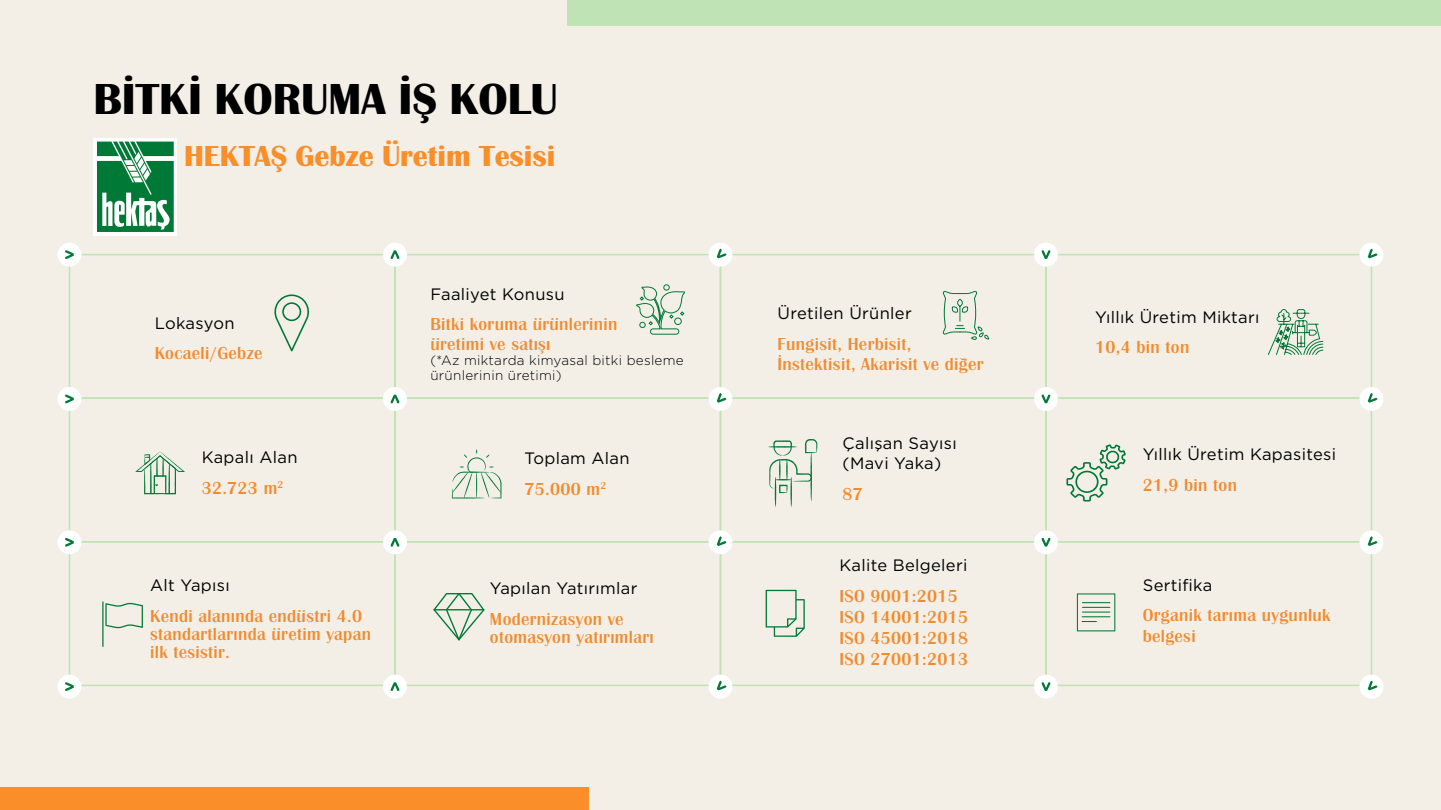
<style>
.page{position:relative;width:1441px;height:810px;background:#fff}
.page>*{position:absolute;margin:0;border:0;box-sizing:border-box;transform-origin:0 0}
.t1{font:700 45px "Britannic";color:#000}
.t2{font:700 30px "Britannic";color:#fa8e29}
.t3{font:500 18px/21px "Britannic";letter-spacing:.02em;color:#f28b2d}
.t4{font:16.5px/19.5px "Gotham";letter-spacing:.02em;color:#000}
.t5{font:300 13.5px/15px "Gotham";letter-spacing:.02em;color:#000}
</style>
<div class="page">
<div style="left:0;top:0;width:1440px;height:810px;background:#f3efe7"></div>
<div style="left:94px;top:138px;width:83px;height:97px;background:#fff"></div>
<svg style="left:97px;top:142px;width:77px;height:90px"></svg>
<svg style="left:1268px;top:309px;width:54px;height:46px"></svg>
<div style="left:394px;top:254px;width:327px;height:145px;border:2px solid #bfe3b4"></div>
<div style="left:394px;top:397px;width:327px;height:146px;border:2px solid #bfe3b4"></div>
<div style="left:394px;top:541px;width:327px;height:145px;border:2px solid #bfe3b4"></div>
<div style="left:1045px;top:254px;width:326px;height:145px;border:2px solid #bfe3b4"></div>
<div style="left:1045px;top:397px;width:326px;height:146px;border:2px solid #bfe3b4"></div>
<div style="left:1045px;top:541px;width:326px;height:145px;border:2px solid #bfe3b4"></div>
<div style="left:69px;top:254px;width:326px;height:145px;border:2px solid #bfe3b4"></div>
<div style="left:69px;top:397px;width:326px;height:146px;border:2px solid #bfe3b4"></div>
<div style="left:69px;top:541px;width:326px;height:145px;border:2px solid #bfe3b4"></div>
<div style="left:719px;top:254px;width:327px;height:145px;border:2px solid #bfe3b4"></div>
<div style="left:719px;top:397px;width:327px;height:146px;border:2px solid #bfe3b4"></div>
<div style="left:719px;top:541px;width:327px;height:145px;border:2px solid #bfe3b4"></div>
<div style="left:1033px;top:243px;width:24px;height:24px;background:#fff;border-radius:50%"></div>
<svg style="left:1041px;top:250px;width:9px;height:9px"></svg>
<div style="left:1033px;top:530px;width:24px;height:24px;background:#fff;border-radius:50%"></div>
<svg style="left:1041px;top:538px;width:9px;height:9px"></svg>
<div style="left:1033px;top:387px;width:24px;height:24px;background:#fff;border-radius:50%"></div>
<svg style="left:1041px;top:395px;width:9px;height:8px"></svg>
<div style="left:1033px;top:675px;width:24px;height:24px;background:#fff;border-radius:50%"></div>
<svg style="left:1041px;top:682px;width:9px;height:9px"></svg>
<svg style="left:1357px;top:243px;width:26px;height:25px"></svg>
<svg style="left:1357px;top:529px;width:26px;height:26px"></svg>
<svg style="left:1357px;top:386px;width:26px;height:26px"></svg>
<svg style="left:1357px;top:673px;width:26px;height:26px"></svg>
<div style="left:57px;top:243px;width:24px;height:24px;background:#fff;border-radius:50%"></div>
<svg style="left:65px;top:250px;width:9px;height:9px"></svg>
<div style="left:57px;top:530px;width:24px;height:24px;background:#fff;border-radius:50%"></div>
<svg style="left:65px;top:538px;width:9px;height:9px"></svg>
<div style="left:57px;top:387px;width:24px;height:24px;background:#fff;border-radius:50%"></div>
<svg style="left:65px;top:395px;width:9px;height:8px"></svg>
<div style="left:57px;top:675px;width:24px;height:24px;background:#fff;border-radius:50%"></div>
<svg style="left:65px;top:682px;width:9px;height:9px"></svg>
<div style="left:383px;top:243px;width:24px;height:24px;background:#fff;border-radius:50%"></div>
<svg style="left:390px;top:250px;width:9px;height:9px"></svg>
<div style="left:383px;top:530px;width:24px;height:24px;background:#fff;border-radius:50%"></div>
<svg style="left:390px;top:538px;width:9px;height:9px"></svg>
<div style="left:383px;top:387px;width:24px;height:24px;background:#fff;border-radius:50%"></div>
<svg style="left:390px;top:395px;width:9px;height:8px"></svg>
<div style="left:383px;top:675px;width:24px;height:24px;background:#fff;border-radius:50%"></div>
<svg style="left:390px;top:682px;width:9px;height:9px"></svg>
<svg style="left:707px;top:243px;width:26px;height:25px"></svg>
<svg style="left:707px;top:529px;width:26px;height:26px"></svg>
<svg style="left:707px;top:386px;width:26px;height:26px"></svg>
<svg style="left:707px;top:673px;width:26px;height:26px"></svg>
<svg style="left:135px;top:452px;width:50px;height:42px"></svg>
<hr style="left:102px;top:601px;width:1px;height:46px;background:#007937">
<svg style="left:105px;top:603px;width:38px;height:25px"></svg>
<svg style="left:942px;top:290px;width:47px;height:50px"></svg>
<svg style="left:451px;top:449px;width:50px;height:50px"></svg>
<svg style="left:1066px;top:444px;width:59px;height:57px"></svg>
<svg style="left:765px;top:590px;width:39px;height:47px"></svg>
<svg style="left:1076px;top:593px;width:39px;height:38px"></svg>
<svg style="left:433px;top:593px;width:51px;height:47px"></svg>
<hr style="left:433px;top:609px;width:51px;height:1px;background:#007937">
<svg style="left:274px;top:294px;width:35px;height:57px"></svg>
<div style="left:567px;top:0;width:873px;height:26px;background:#bfe3b4"></div>
<div style="left:0;top:788px;width:588px;height:22px;background:#fa8e29"></div>
<svg style="left:636px;top:284px;width:49px;height:51px"></svg>
<svg style="left:768px;top:439px;width:49px;height:68px"></svg>
<h1 class="t1" style="left:94px;top:72px;width:465px">BİTKİ KORUMA İŞ KOLU</h1>
<h2 class="t2" style="left:184px;top:138px;width:373px">HEKTAŞ Gebze Üretim Tesisi</h2>
<p class="t4" style="left:155px;top:313px;width:81px">Lokasyon</p>
<p class="t3" style="left:155px;top:343px;width:109px">Kocaeli/Gebze</p>
<p class="t4" style="left:202px;top:447px;width:97px">Kapalı Alan</p>
<p class="t3" style="left:202px;top:477px;width:83px">32.723 m<sup>2</sup></p>
<p class="t4" style="left:150px;top:575px;width:81px">Alt Yapısı</p>
<p class="t3" style="left:150px;top:607px;width:222px;line-height:18px">Kendi alanında endüstri 4.0 standartlarında üretim yapan ilk tesistir.</p>
<p class="t4" style="left:430px;top:284px;width:136px">Faaliyet Konusu</p>
<p class="t3" style="left:430px;top:315px;width:188px;line-height:19.5px">Bitki koruma ürünlerinin üretimi ve satışı</p>
<p class="t5" style="left:430px;top:352px;width:255px">(*Az miktarda kimyasal bitki besleme ürünlerinin üretimi)</p>
<p class="t4" style="left:524px;top:448px;width:107px">Toplam Alan</p>
<p class="t3" style="left:524px;top:478px;width:83px">75.000 m<sup>2</sup></p>
<p class="t4" style="left:490px;top:578px;width:149px">Yapılan Yatırımlar</p>
<p class="t3" style="left:490px;top:610px;width:165px;line-height:18px">Modernizasyon ve otomasyon yatırımları</p>
<p class="t4" style="left:777px;top:303px;width:136px">Üretilen Ürünler</p>
<p class="t3" style="left:777px;top:334px;width:207px;line-height:19.5px">Fungisit, Herbisit,<br>İnstektisit, Akarisit ve diğer</p>
<p class="t4" style="left:842px;top:433px;width:116px">Çalışan Sayısı (Mavi Yaka)</p>
<p class="t3" style="left:842px;top:483px;width:22px">87</p>
<p class="t4" style="left:839px;top:555px;width:129px">Kalite Belgeleri</p>
<p class="t3" style="left:839px;top:585px;width:130px">ISO 9001:2015<br>ISO 14001:2015<br>ISO 45001:2018<br>ISO 27001:2013</p>
<p class="t4" style="left:1094px;top:307px;width:166px">Yıllık Üretim Miktarı</p>
<p class="t3" style="left:1094px;top:337px;width:96px">10,4 bin ton</p>
<p class="t4" style="left:1142px;top:444px;width:195px">Yıllık Üretim Kapasitesi</p>
<p class="t3" style="left:1142px;top:474px;width:96px">21,9 bin ton</p>
<p class="t4" style="left:1142px;top:575px;width:71px">Sertifika</p>
<p class="t3" style="left:1142px;top:605px;width:189px">Organik tarıma uygunluk belgesi</p>
</div>
